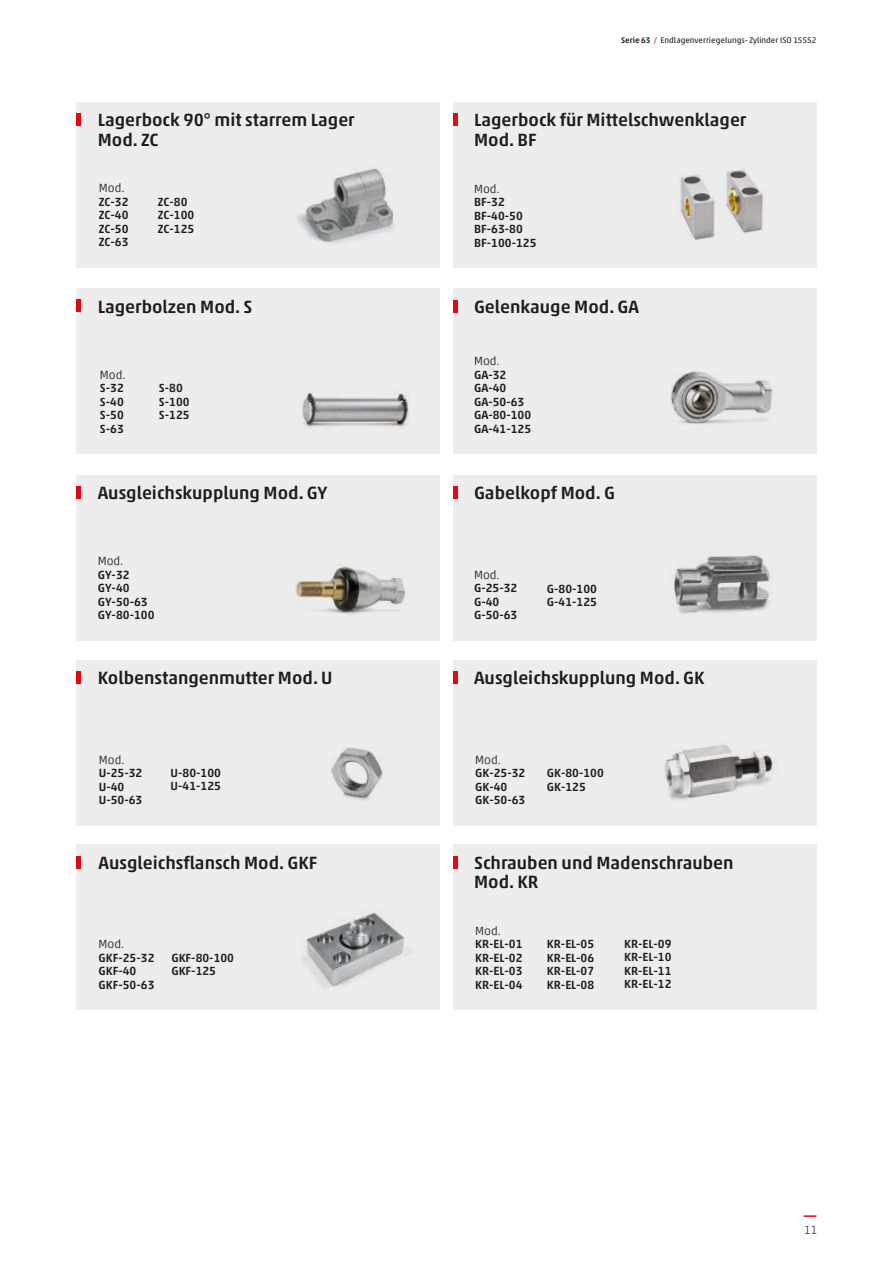
<style>
.page{position:relative;width:893px;height:1263px;background:#fff}
.page>*{position:absolute;margin:0;border:0;box-sizing:border-box;transform-origin:0 0}
.t1{font:500 18px/19.5px "Akko W1 G";color:#1d1d1b}
.t2{font:500 12px/13.5px "Akko W1 G";color:#1d1d1b}
.t3{font:300 12px "Akko W1 G";color:#1d1d1b}
.t4{font:300 12px "Akko W1 G";color:#3c3c3b}
.t5{font:8.25px "Akko W1 G";color:#1d1d1b}
.s1{font-weight:500}
.s2{color:#e30613}
</style>
<div class="page">
<div style="left:77px;top:844px;width:363px;height:166px;background:#ededed"></div>
<div style="left:453px;top:844px;width:363px;height:166px;background:#ededed"></div>
<hr style="left:453px;top:856px;width:4px;height:12px;background:#e30613">
<svg style="left:804px;top:1215px;width:12px;height:2px"></svg>
<div style="left:77px;top:102px;width:363px;height:166px;background:#ededed"></div>
<hr style="left:77px;top:114px;width:4px;height:12px;background:#e30613">
<div style="left:453px;top:102px;width:363px;height:166px;background:#ededed"></div>
<hr style="left:453px;top:114px;width:4px;height:12px;background:#e30613">
<div style="left:77px;top:288px;width:363px;height:166px;background:#ededed"></div>
<hr style="left:77px;top:300px;width:4px;height:12px;background:#e30613">
<div style="left:453px;top:288px;width:363px;height:166px;background:#ededed"></div>
<hr style="left:453px;top:300px;width:4px;height:13px;background:#e30613">
<div style="left:77px;top:475px;width:363px;height:165px;background:#ededed"></div>
<hr style="left:77px;top:486px;width:4px;height:13px;background:#e30613">
<div style="left:453px;top:475px;width:363px;height:165px;background:#ededed"></div>
<div style="left:77px;top:660px;width:363px;height:165px;background:#ededed"></div>
<div style="left:453px;top:660px;width:363px;height:165px;background:#ededed"></div>
<hr style="left:453px;top:671px;width:4px;height:13px;background:#e30613">
<img style="left:302px;top:912px;width:111px;height:76px">
<hr style="left:77px;top:856px;width:4px;height:12px;background:#e30613">
<img style="left:665px;top:744px;width:111px;height:56px">
<hr style="left:77px;top:671px;width:4px;height:13px;background:#e30613">
<img style="left:331px;top:747px;width:52px;height:53px">
<hr style="left:453px;top:486px;width:4px;height:13px;background:#e30613">
<img style="left:674px;top:555px;width:97px;height:59px">
<img style="left:295px;top:564px;width:110px;height:50px">
<img style="left:670px;top:371px;width:103px;height:53px">
<img style="left:302px;top:391px;width:107px;height:36px">
<img style="left:680px;top:169px;width:84px;height:71px">
<img style="left:297px;top:168px;width:98px;height:75px">
<p class="t5" style="left:621px;top:34px;width:197px"><span class="s1">Serie 63</span> <span class="s2">/</span> Endlagenverriegelungs- Zylinder ISO 15552</p>
<h1 class="t1" style="left:98px;top:109px;width:258px">Lagerbock 90° mit starrem Lager<br>Mod. ZC</h1>
<h1 class="t1" style="left:474px;top:109px;width:274px">Lagerbock für Mittelschwenklager<br>Mod. BF</h1>
<p class="t3" style="left:99px;top:180px;width:27px">Mod.</p>
<p class="t2" style="left:99px;top:194px;width:31px;text-align:justify">ZC-32<br>ZC-40<br>ZC-50<br>ZC-63</p>
<p class="t2" style="left:158px;top:194px;width:38px">ZC-80<br>ZC-100<br>ZC-125</p>
<p class="t3" style="left:474px;top:180px;width:27px">Mod.</p>
<p class="t2" style="left:474px;top:194px;width:64px">BF-32<br>BF-40-50<br>BF-63-80<br>BF-100-125</p>
<h1 class="t1" style="left:98px;top:295px;width:156px">Lagerbolzen Mod. S</h1>
<h1 class="t1" style="left:474px;top:295px;width:166px">Gelenkauge Mod. GA</h1>
<p class="t3" style="left:100px;top:366px;width:27px">Mod.</p>
<p class="t2" style="left:100px;top:380px;width:25px;text-align:justify">S-32<br>S-40<br>S-50<br>S-63</p>
<p class="t2" style="left:159px;top:380px;width:32px">S-80<br>S-100<br>S-125</p>
<p class="t3" style="left:474px;top:353px;width:27px">Mod.</p>
<p class="t2" style="left:474px;top:367px;width:59px">GA-32<br>GA-40<br>GA-50-63<br>GA-80-100<br>GA-41-125</p>
<h1 class="t1" style="left:98px;top:482px;width:231px">Ausgleichskupplung Mod. GY</h1>
<h1 class="t1" style="left:474px;top:482px;width:142px">Gabelkopf Mod. G</h1>
<p class="t3" style="left:98px;top:552px;width:27px">Mod.</p>
<p class="t2" style="left:98px;top:567px;width:58px">GY-32<br>GY-40<br>GY-50-63<br>GY-80-100</p>
<p class="t3" style="left:474px;top:566px;width:27px">Mod.</p>
<p class="t2" style="left:474px;top:580px;width:45px">G-25-32<br>G-40<br>G-50-63</p>
<p class="t2" style="left:547px;top:581px;width:52px">G-80-100<br>G-41-125</p>
<h1 class="t1" style="left:98px;top:667px;width:236px">Kolbenstangenmutter Mod. U</h1>
<h1 class="t1" style="left:474px;top:667px;width:232px">Ausgleichskupplung Mod. GK</h1>
<p class="t3" style="left:99px;top:751px;width:27px">Mod.</p>
<p class="t2" style="left:99px;top:765px;width:45px">U-25-32<br>U-40<br>U-50-63</p>
<p class="t2" style="left:171px;top:765px;width:52px">U-80-100<br>U-41-125</p>
<p class="t3" style="left:475px;top:751px;width:27px">Mod.</p>
<p class="t2" style="left:475px;top:765px;width:52px">GK-25-32<br>GK-40<br>GK-50-63</p>
<p class="t2" style="left:547px;top:765px;width:58px">GK-80-100<br>GK-125</p>
<h1 class="t1" style="left:99px;top:851px;width:220px">Ausgleichsflansch Mod. GKF</h1>
<h1 class="t1" style="left:474px;top:851px;width:261px">Schrauben und Madenschrauben<br>Mod. KR</h1>
<p class="t3" style="left:99px;top:935px;width:27px">Mod.</p>
<p class="t2" style="left:99px;top:950px;width:57px">GKF-25-32<br>GKF-40<br>GKF-50-63</p>
<p class="t2" style="left:171px;top:950px;width:64px">GKF-80-100<br>GKF-125</p>
<p class="t3" style="left:475px;top:922px;width:27px">Mod.</p>
<p class="t2" style="left:475px;top:936px;width:49px;text-align:justify">KR-EL-01<br>KR-EL-02<br>KR-EL-03<br>KR-EL-04</p>
<p class="t2" style="left:547px;top:936px;width:49px;text-align:justify">KR-EL-05<br>KR-EL-06<br>KR-EL-07<br>KR-EL-08</p>
<p class="t2" style="left:624px;top:936px;width:49px;text-align:justify">KR-EL-09<br>KR-EL-10<br>KR-EL-11<br>KR-EL-12</p>
<p class="t4" style="left:804px;top:1221px;width:15px">11</p>
</div>
